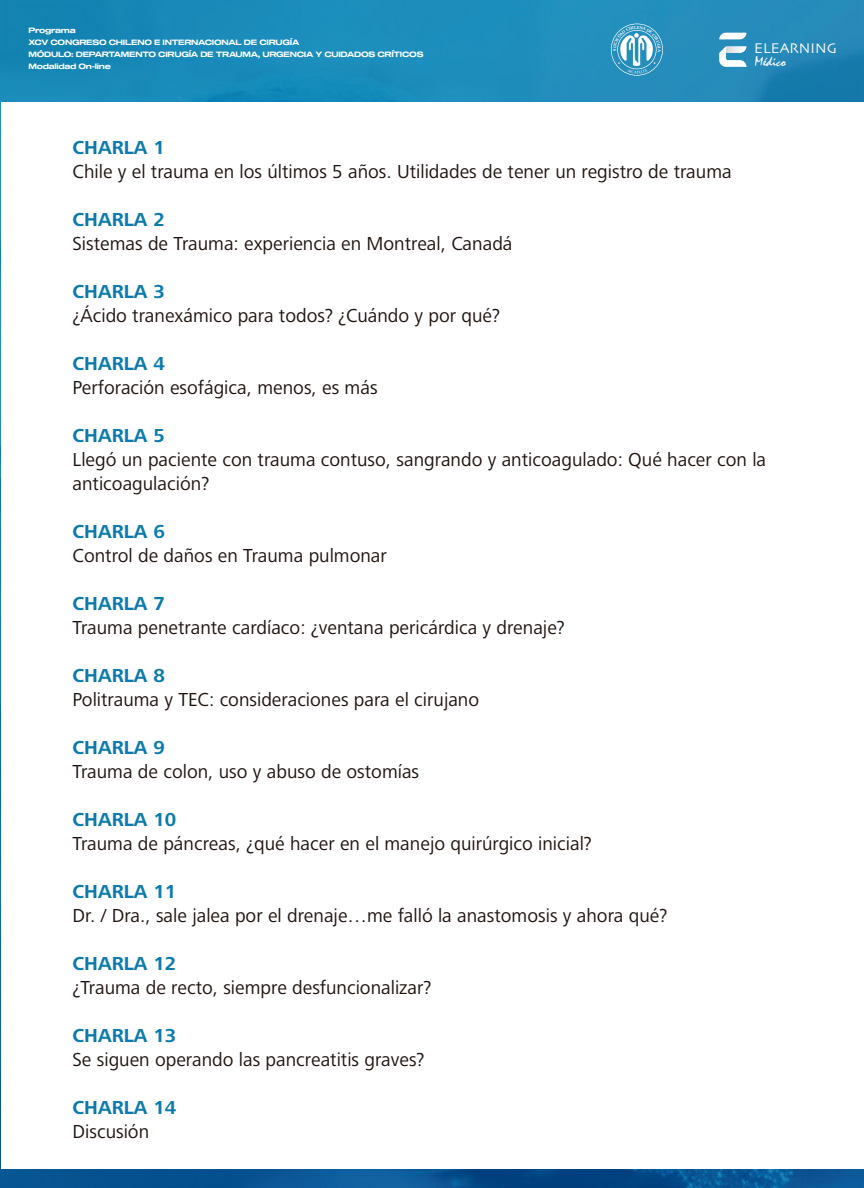
<style>
.page{position:relative;width:864px;height:1188px;background:#fff}
.page>*{position:absolute;margin:0;border:0;box-sizing:border-box;transform-origin:0 0}
.t1{font:19.5px/24px "Frutiger Next LT";color:#1f1410}
.t2{font:700 19.5px "Frutiger Next LT";color:#0a7bac}
.t3{font:14.7px "Skia";color:#fff}
.t4{font:14.1px "Mistral";color:#fff}
.t5{font:7.5px/12px "Sequel 100 Black 65";letter-spacing:-.04em;color:#fff}
</style>
<div class="page">
<img style="left:0;top:0;width:864px;height:1188px">
<div style="left:1px;top:102px;width:863px;height:1066px;background:#fff"></div>
<svg style="left:719px;top:33px;width:27px;height:6px"></svg>
<svg style="left:719px;top:46px;width:27px;height:21px"></svg>
<svg style="left:611px;top:24px;width:52px;height:52px"></svg>
<p class="t5" style="left:29px;top:25px;width:397px">Programa<br>XCV CONGRESO CHILENO E INTERNACIONAL DE CIRUGÍA<br>MÓDULO: DEPARTAMENTO CIRUGÍA DE TRAUMA, URGENCIA Y CUIDADOS CRÍTICOS Modalidad On-line</p>
<p class="t3" style="left:754px;top:39px;width:84px">ELEARNING</p>
<p class="t4" style="left:755px;top:54px;width:32px">Médico</p>
<p class="t2" style="left:73px;top:136px;width:94px">CHARLA 1</p>
<p class="t1" style="left:73px;top:159px;width:661px">Chile y el trauma en los últimos 5 años. Utilidades de tener un registro de trauma</p>
<p class="t2" style="left:73px;top:208px;width:94px">CHARLA 2</p>
<p class="t1" style="left:73px;top:231px;width:442px">Sistemas de Trauma: experiencia en Montreal, Canadá</p>
<p class="t2" style="left:73px;top:280px;width:94px">CHARLA 3</p>
<p class="t1" style="left:73px;top:303px;width:429px">¿Ácido tranexámico para todos? ¿Cuándo y por qué?</p>
<p class="t2" style="left:73px;top:352px;width:94px">CHARLA 4</p>
<p class="t1" style="left:73px;top:375px;width:307px">Perforación esofágica, menos, es más</p>
<p class="t2" style="left:73px;top:424px;width:94px">CHARLA 5</p>
<p class="t1" style="left:73px;top:447px;width:695px">Llegó un paciente con trauma contuso, sangrando y anticoagulado: Qué hacer con la anticoagulación?</p>
<p class="t2" style="left:73px;top:520px;width:94px">CHARLA 6</p>
<p class="t1" style="left:73px;top:543px;width:316px">Control de daños en Trauma pulmonar</p>
<p class="t2" style="left:73px;top:592px;width:94px">CHARLA 7</p>
<p class="t1" style="left:73px;top:615px;width:494px">Trauma penetrante cardíaco: ¿ventana pericárdica y drenaje?</p>
<p class="t2" style="left:73px;top:664px;width:94px">CHARLA 8</p>
<p class="t1" style="left:73px;top:687px;width:408px">Politrauma y TEC: consideraciones para el cirujano</p>
<p class="t2" style="left:73px;top:736px;width:94px">CHARLA 9</p>
<p class="t1" style="left:73px;top:759px;width:348px">Trauma de colon, uso y abuso de ostomías</p>
<p class="t2" style="left:73px;top:808px;width:105px">CHARLA 10</p>
<p class="t1" style="left:73px;top:831px;width:521px">Trauma de páncreas, ¿qué hacer en el manejo quirúrgico inicial?</p>
<p class="t2" style="left:73px;top:880px;width:105px">CHARLA 11</p>
<p class="t1" style="left:73px;top:903px;width:596px">Dr. / Dra., sale jalea por el drenaje…me falló la anastomosis y ahora qué?</p>
<p class="t2" style="left:73px;top:952px;width:105px">CHARLA 12</p>
<p class="t1" style="left:73px;top:975px;width:360px">¿Trauma de recto, siempre desfuncionalizar?</p>
<p class="t2" style="left:73px;top:1024px;width:105px">CHARLA 13</p>
<p class="t1" style="left:73px;top:1047px;width:354px">Se siguen operando las pancreatitis graves?</p>
<p class="t2" style="left:73px;top:1096px;width:105px">CHARLA 14</p>
<p class="t1" style="left:73px;top:1119px;width:78px">Discusión</p>
</div>
